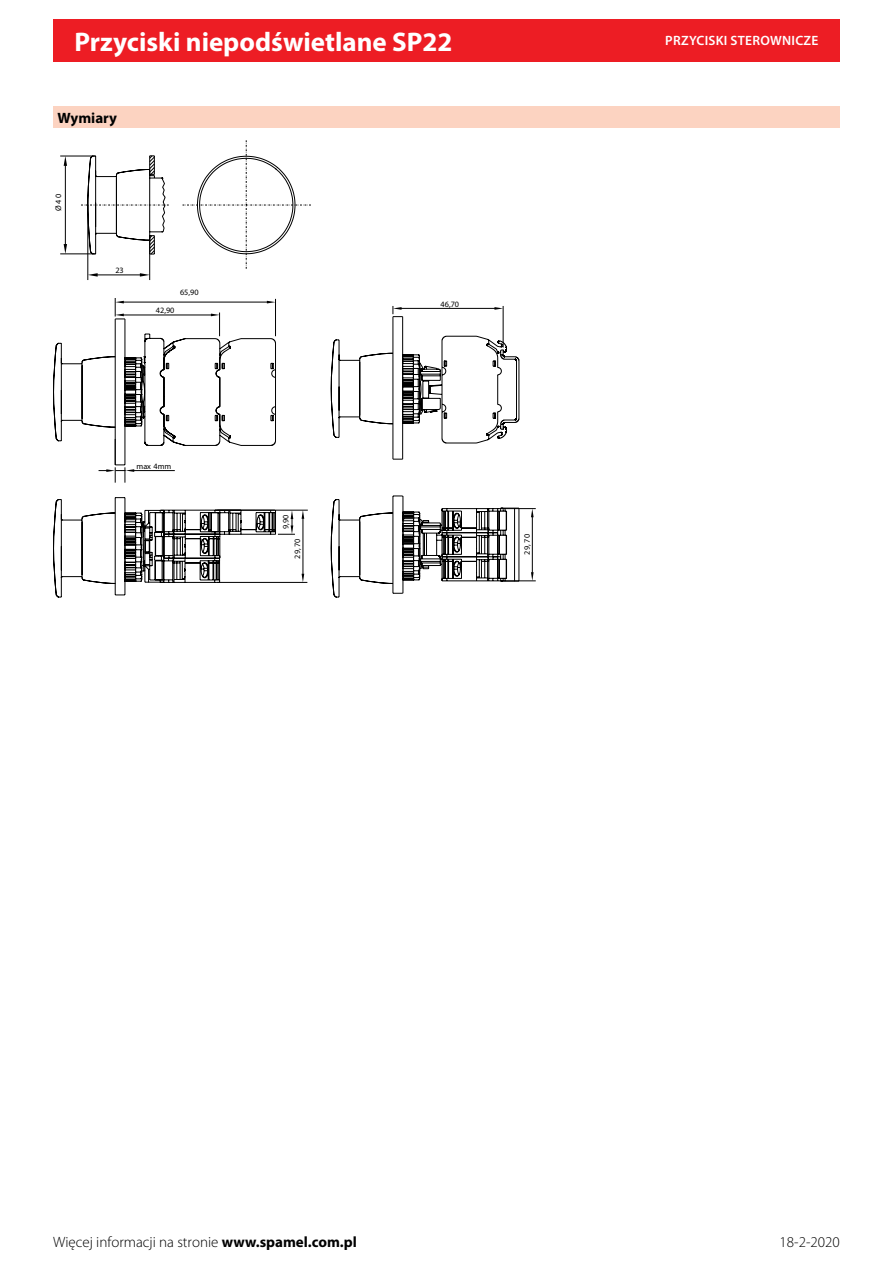
<style>
.page{position:relative;width:893px;height:1263px;background:#fff}
.page>*{position:absolute;margin:0;border:0;box-sizing:border-box;transform-origin:0 0}
.t1{font:700 27px "Myriad Pro";color:#fff}
.t2{font:300 15px "Myriad Pro";color:#000}
.Überschrift{font:700 15px "Myriad Pro";color:#000}
.t3{font:600 13.5px "Myriad Pro";letter-spacing:.02em;color:#fff}
.Cecha_Wymiary{font:8.25px "Myriad Pro";color:#000}
.s1{font-weight:700}
</style>
<div class="page">
<div style="left:53px;top:19px;width:787px;height:43px;background:#ed1d24"></div>
<div style="left:53px;top:106px;width:787px;height:22px;background:#fcd3c1"></div>
<hr style="left:532px;top:517px;width:1px;height:56px;background:#000">
<hr style="left:504px;top:581px;width:32px;height:1px;background:#000">
<hr style="left:504px;top:508px;width:32px;height:1px;background:#000">
<svg style="left:531px;top:509px;width:3px;height:8px"></svg>
<svg style="left:531px;top:572px;width:3px;height:9px"></svg>
<svg style="left:295px;top:339px;width:97px;height:258px"></svg>
<hr style="left:60px;top:156px;width:36px;height:1px;background:#000">
<hr style="left:60px;top:254px;width:36px;height:1px;background:#000">
<hr style="left:65px;top:164px;width:1px;height:82px;background:#000">
<svg style="left:64px;top:244px;width:3px;height:10px"></svg>
<svg style="left:64px;top:156px;width:3px;height:10px"></svg>
<hr style="left:149px;top:240px;width:1px;height:40px;background:#000">
<hr style="left:88px;top:205px;width:1px;height:75px;background:#000">
<hr style="left:96px;top:275px;width:46px;height:1px;background:#000">
<svg style="left:88px;top:273px;width:10px;height:4px"></svg>
<svg style="left:140px;top:273px;width:10px;height:4px"></svg>
<svg style="left:81px;top:155px;width:88px;height:100px"></svg>
<svg style="left:182px;top:140px;width:129px;height:129px"></svg>
<svg style="left:392px;top:306px;width:128px;height:288px"></svg>
<svg style="left:53px;top:298px;width:242px;height:299px"></svg>
<h1 class="t1" style="left:74px;top:24px;width:379px">Przyciski niepodświetlane SP22</h1>
<p class="Überschrift" style="left:57px;top:108px;width:61px">Wymiary</p>
<p class="Cecha_Wymiary" style="left:53px;top:211px;width:18px;rotate:-90deg">Ø 0</p>
<p class="Cecha_Wymiary" style="left:53px;top:204px;width:6px;rotate:-90deg">4</p>
<p class="Cecha_Wymiary" style="left:115px;top:265px;width:10px">23</p>
<p class="Cecha_Wymiary" style="left:180px;top:287px;width:20px">65,90</p>
<p class="Cecha_Wymiary" style="left:156px;top:305px;width:20px">42,90</p>
<p class="Cecha_Wymiary" style="left:137px;top:461px;width:36px">max 4mm</p>
<p class="Cecha_Wymiary" style="left:281px;top:529px;width:16px;rotate:-90deg">9,90</p>
<p class="Cecha_Wymiary" style="left:292px;top:559px;width:22px;rotate:-90deg">07, 92</p>
<p class="Cecha_Wymiary" style="left:441px;top:299px;width:20px">46,70</p>
<p class="Cecha_Wymiary" style="left:522px;top:555px;width:22px;rotate:-90deg">07, 92</p>
<p class="t3" style="left:665px;top:32px;width:155px">PRZYCISKI STEROWNICZE</p>
<p class="t2" style="left:53px;top:1234px;width:305px">Więcej informacji na stronie <span class="s1">www.spamel.com.pl</span></p>
<p class="t2" style="left:780px;top:1234px;width:62px">18-2-2020</p>
</div>
